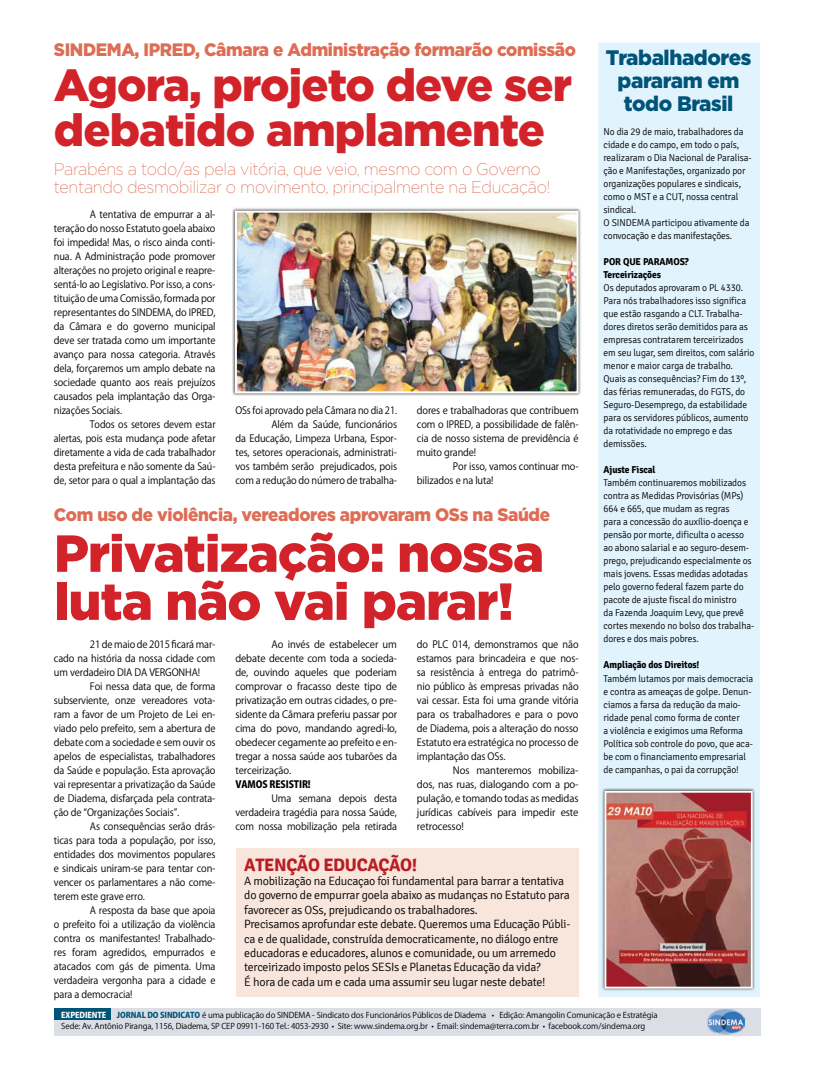
<style>
.page{position:relative;width:814px;height:1078px;background:#fff}
.page>*{position:absolute;margin:0;border:0;box-sizing:border-box;transform-origin:0 0}
.t1{font:900 52px/48px "Gotham";letter-spacing:-.02em;color:#d2232a}
.t2{font:900 45px/45px "Gotham";letter-spacing:-.02em;color:#d2232a}
.t3{font:900 21px/23px "Gotham";letter-spacing:-.02em;color:#005478;text-align:center}
.t4{font:900 18px "Gotham";letter-spacing:-.02em;color:#dd6d54;scale:.95 1}
.t5{font:700 18px "Signika";letter-spacing:-.02em;color:#b81d22}
.t6{font:200 17px/18px "Gotham";letter-spacing:-.02em;color:#dd6d54;scale:.95 1}
.t7{font:300 12px/14.4px "Signika";letter-spacing:-.02em;color:#000}
.t8{font:10px/14px "Koz Go Pro";letter-spacing:-.01em;color:#000;text-align:justify;scale:.95 1}
.t9{font:300 10px/13px "Signika";letter-spacing:-.01em;color:#000;scale:.95 1}
.t10{font:10px/14px "Koz Go Pro";letter-spacing:-.01em;color:#000;text-align:justify}
.t11{font:10px/14px "Koz Go Pro";letter-spacing:-.01em;color:#000;text-align:justify;scale:.93 1}
.t12{font:700 10px/13px "Signika";letter-spacing:-.01em;color:#000;scale:.95 1}
.t13{font:800 10px "Koz Go Pro";letter-spacing:-.01em;color:#000;scale:.95 1}
.t14{font:8px/11px "Koz Go Pro";letter-spacing:-.01em;color:#000}
.t15{font:800 8px "Koz Go Pro";letter-spacing:-.01em;color:#fff}
.s1{font-weight:800;color:#005478}
</style>
<div class="page">
<div style="left:236px;top:848px;width:342px;height:148px;background:#f8e5dc"></div>
<div style="left:598px;top:43px;width:162px;height:954px;background:#e1f4fd;border:1px solid #e1f4fd"></div>
<div style="left:232px;top:207px;width:349px;height:189px;background:#000;opacity:.75"></div>
<img style="left:238px;top:214px;width:337px;height:176px">
<div style="left:235px;top:211px;width:343px;height:182px;border:2px solid #fff"></div>
<div style="left:54px;top:1007px;width:706px;height:28px;background:#dbdee5"></div>
<div style="left:54px;top:1007px;width:57px;height:12px;background:#005478"></div>
<img style="left:707px;top:1009px;width:37px;height:25px">
<div style="left:601px;top:787px;width:154px;height:204px;background:#000;opacity:.75"></div>
<img style="left:607px;top:793px;width:142px;height:192px">
<div style="left:604px;top:790px;width:148px;height:198px;border:2px solid #fff"></div>
<h3 class="t4" style="left:54px;top:39px;width:551px">SINDEMA, IPRED, Câmara e Administração formarão comissão</h3>
<h2 class="t2" style="left:54px;top:61px;width:519px">Agora, projeto deve ser debatido amplamente</h2>
<h3 class="t6" style="left:54px;top:159px;width:524px">Parabéns a todo/as pela vitória, que veio, mesmo com o Governo tentando desmobilizar o movimento, principalmente na Educação!</h3>
<p class="t8" style="left:54px;top:207px;width:172px;text-indent:36px">A tentativa de empurrar a al&shy;teração do nosso Estatuto goela abaixo foi impedida! Mas, o risco ainda conti&shy;nua. A Administração pode promover alterações no projeto original e reapre&shy;sentá-lo ao Legislativo. Por isso, a cons&shy;tituição de uma Comissão, formada por representantes do SINDEMA, do IPRED, da Câmara e do governo municipal deve ser tratada como um importante avanço para nossa categoria. Através dela, forçaremos um amplo debate na sociedade quanto aos reais prejuízos causados pela implantação das Orga&shy;nizações Sociais.</p>
<p class="t11" style="left:54px;top:417px;width:175px;text-indent:36px">Todos os setores devem estar alertas, pois esta mudança pode afetar diretamente a vida de cada trabalhador desta prefeitura e não somente da Saú&shy;de, setor para o qual a implantação das</p>
<p class="t11" style="left:235px;top:403px;width:175px;text-align:right">OSs foi aprovado pela Câmara no dia 21.<br>Além da Saúde, funcionários<br>da Educação, Limpeza Urbana, Espor&shy;tes, setores operacionais, administrati&shy;vos também serão prejudicados, pois com a redução do número de trabalha-</p>
<p class="t8" style="left:417px;top:403px;width:172px">dores e trabalhadoras que contribuem com o IPRED, a possibilidade de falên&shy;cia de nosso sistema de previdência é muito grande!</p>
<p class="t8" style="left:417px;top:459px;width:172px;text-indent:36px">Por isso, vamos continuar mo&shy;bilizados e na luta!</p>
<h3 class="t4" style="left:54px;top:504px;width:524px">Com uso de violência, vereadores aprovaram OSs na Saúde</h3>
<h1 class="t1" style="left:54px;top:528px;width:491px">Privatização: nossa luta não vai parar!</h1>
<p class="t8" style="left:54px;top:637px;width:172px;text-indent:36px">21 de maio de 2015 ficará mar&shy;cado na história da nossa cidade com um verdadeiro DIA DA VERGONHA!</p>
<p class="t8" style="left:54px;top:679px;width:172px;text-indent:36px">Foi nessa data que, de forma subserviente, onze vereadores vota&shy;ram a favor de um Projeto de Lei en&shy;viado pelo prefeito, sem a abertura de debate com a sociedade e sem ouvir os apelos de especialistas, trabalhadores da Saúde e população. Esta aprovação vai representar a privatização da Saúde de Diadema, disfarçada pela contrata&shy;ção de “Organizações Sociais”.</p>
<p class="t8" style="left:54px;top:819px;width:172px;text-indent:36px">As consequências serão drás&shy;ticas para toda a população, por isso, entidades dos movimentos populares e sindicais uniram-se para tentar con&shy;vencer os parlamentares a não come&shy;terem este grave erro.</p>
<p class="t8" style="left:54px;top:903px;width:172px;text-indent:36px">A resposta da base que apoia o prefeito foi a utilização da violência contra os manifestantes! Trabalhado&shy;res foram agredidos, empurrados e atacados com gás de pimenta. Uma verdadeira vergonha para a cidade e para a democracia!</p>
<p class="t10" style="left:235px;top:637px;width:163px;text-indent:36px">Ao invés de estabelecer um debate decente com toda a socieda&shy;de, ouvindo aqueles que poderiam comprovar o fracasso deste tipo de privatização em outras cidades, o pre&shy;sidente da Câmara preferiu passar por cima do povo, mandando agredi-lo, obedecer cegamente ao prefeito e en&shy;tregar a nossa saúde aos tubarões da terceirização.</p>
<p class="t13" style="left:235px;top:777px;width:81px">VAMOS RESISTIR!</p>
<p class="t8" style="left:235px;top:791px;width:172px;text-indent:36px">Uma semana depois desta verdadeira tragédia para nossa Saúde, com nossa mobilização pela retirada</p>
<p class="t8" style="left:417px;top:637px;width:172px">do PLC 014, demonstramos que não estamos para brincadeira e que nos&shy;sa resistência à entrega do patrimô&shy;nio público às empresas privadas não vai cessar. Esta foi uma grande vitória para os trabalhadores e para o povo de Diadema, pois a alteração do nosso Estatuto era estratégica no processo de implantação das OSs.</p>
<p class="t10" style="left:417px;top:763px;width:163px;text-indent:36px">Nos manteremos mobiliza&shy;dos, nas ruas, dialogando com a po&shy;pulação, e tomando todas as medidas jurídicas cabíveis para impedir este retrocesso!</p>
<h3 class="t5" style="left:244px;top:853px;width:175px">ATENÇÃO EDUCAÇÃO!</h3>
<p class="t7" style="left:244px;top:873px;width:327px">A mobilização na Educaçao foi fundamental para barrar a tentativa do governo de empurrar goela abaixo as mudanças no Estatuto para favorecer as OSs, prejudicando os trabalhadores.<br>Precisamos aprofundar este debate. Queremos uma Educação Públi&shy;ca e de qualidade, construída democraticamente, no diálogo entre educadoras e educadores, alunos e comunidade, ou um arremedo terceirizado imposto pelos SESIs e Planetas Educação da vida?<br>É hora de cada um e cada uma assumir seu lugar neste debate!</p>
<h3 class="t3" style="left:606px;top:46px;width:147px">Trabalhadores pararam em todo Brasil</h3>
<p class="t9" style="left:603px;top:125px;width:157px">No dia 29 de maio, trabalhadores da cidade e do campo, em todo o país, realizaram o Dia Nacional de Paralisa&shy;ção e Manifestações, organizado por organizações populares e sindicais, como o MST e a CUT, nossa central sindical.<br>O SINDEMA participou ativamente da convocação e das manifestações.</p>
<p class="t12" style="left:603px;top:255px;width:91px">POR QUE PARAMOS?<br>Terceirizações</p>
<p class="t9" style="left:603px;top:281px;width:160px">Os deputados aprovaram o PL 4330.<br>Para nós trabalhadores isso significa que estão rasgando a CLT. Trabalha&shy;dores diretos serão demitidos para as empresas contratarem terceirizados em seu lugar, sem direitos, com salário menor e maior carga de trabalho.<br>Quais as consequências? Fim do 13º, das férias remuneradas, do FGTS, do Seguro-Desemprego, da estabilidade para os servidores públicos, aumento da rotatividade no emprego e das demissões.</p>
<p class="t12" style="left:603px;top:463px;width:56px">Ajuste Fiscal</p>
<p class="t9" style="left:603px;top:476px;width:160px">Também continuaremos mobilizados contra as Medidas Provisórias (MPs)<br>664 e 665, que mudam as regras<br>para a concessão do auxílio-doença e pensão por morte, dificulta o acesso ao abono salarial e ao seguro-desem&shy;prego, prejudicando especialmente os mais jovens. Essas medidas adotadas pelo governo federal fazem parte do pacote de ajuste fiscal do ministro<br>da Fazenda Joaquim Levy, que prevê cortes mexendo no bolso dos trabalha&shy;dores e dos mais pobres.</p>
<p class="t12" style="left:603px;top:658px;width:103px">Ampliação dos Direitos!</p>
<p class="t9" style="left:603px;top:671px;width:159px">Também lutamos por mais democracia e contra as ameaças de golpe. Denun&shy;ciamos a farsa da redução da maio&shy;ridade penal como forma de conter<br>a violência e exigimos uma Reforma Política sob controle do povo, que aca&shy;be com o financiamento empresarial de campanhas, o pai da corrupção!</p>
<p class="t14" style="left:61px;top:1009px;width:598px;text-indent:56px"><span class="s1">JORNAL DO SINDICATO</span> é uma publicação do SINDEMA - Sindicato dos Funcionários Públicos de Diadema • Edição: Amangolin Comunicação e Estratégia<br>Sede: Av. Antônio Piranga, 1156, Diadema, SP CEP 09911-160 Tel.: 4053-2930 • Site: www.sindema.org.br • Email: sindema@terra.com.br • facebook.com/sindema.org</p>
<p class="t15" style="left:61px;top:1009px;width:47px">EXPEDIENTE</p>
</div>
